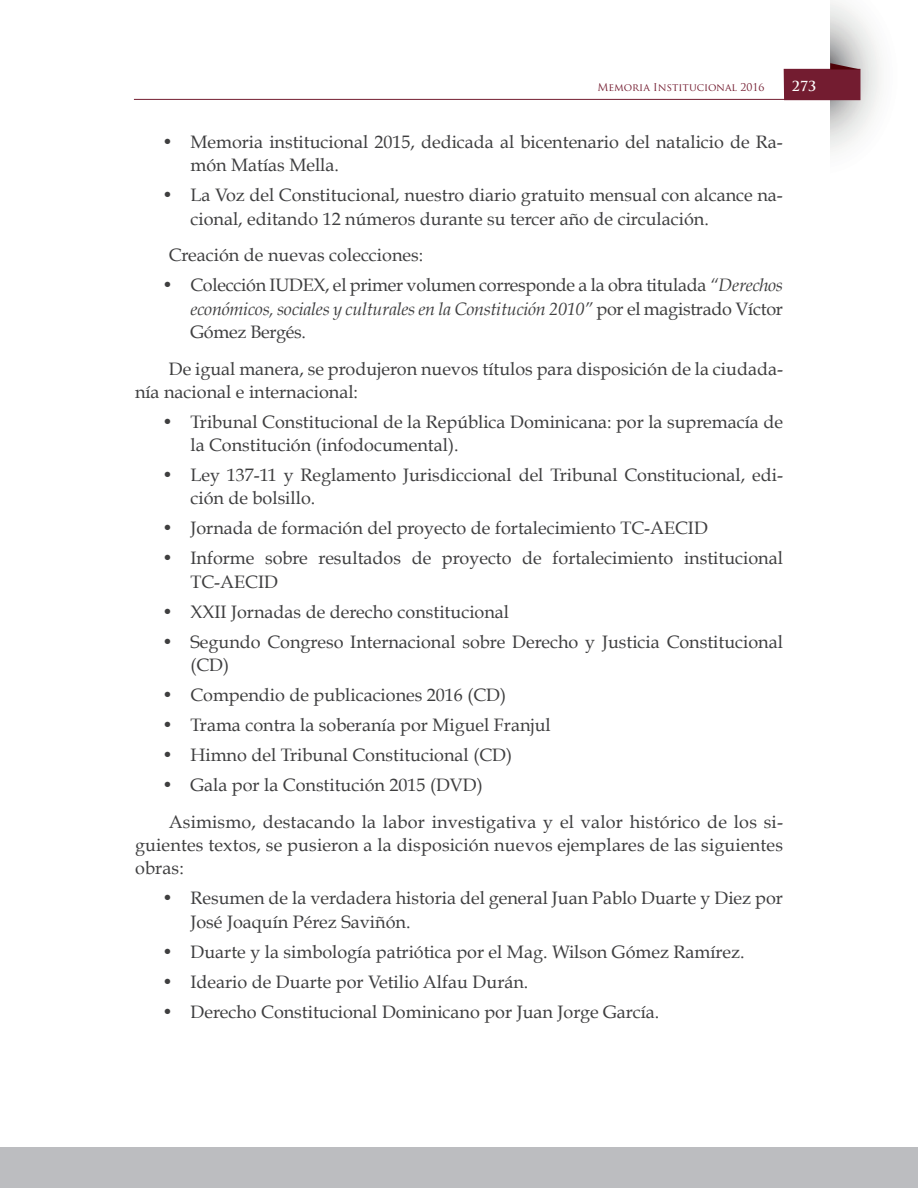
<style>
.page{position:relative;width:918px;height:1188px;background:#fff}
.page>*{position:absolute;margin:0;border:0;box-sizing:border-box;transform-origin:0 0}
.t1{font:18px/23.2px "Book Antiqua";color:#3e3e3f}
.t2{font:700 13.5px "Trajan Pro";color:#fff}
.t3{font:10.5px "Trajan Pro";color:#731c30}
.s1{font-style:italic}
</style>
<div class="page">
<img style="left:830px;top:0;width:51px;height:152px">
<div style="left:784px;top:69px;width:76px;height:31px;background:#731c30"></div>
<svg style="left:830px;top:63px;width:30px;height:7px"></svg>
<div style="left:1px;top:1148px;width:917px;height:40px;background:#bcbdc0"></div>
<hr style="left:134px;top:99px;width:653px;height:1px;background:#731c30">
<p class="t3" style="left:597px;top:81px;width:169px">Memoria Institucional 2016</p>
<p class="t2" style="left:792px;top:78px;width:26px">273</p>
<p class="t1" style="left:190px;top:130px;width:594px;text-indent:-28px">• Memoria institucional 2015, dedicada al bicentenario del natalicio de Ra&shy;món Matías Mella.</p>
<p class="t1" style="left:190px;top:184px;width:594px;text-indent:-28px">• La Voz del Constitucional, nuestro diario gratuito mensual con alcance na&shy;cional, editando 12 números durante su tercer año de circulación.</p>
<p class="t1" style="left:169px;top:244px;width:256px">Creación de nuevas colecciones:</p>
<p class="t1" style="left:190px;top:274px;width:594px;text-align:justify;text-indent:-28px">• Colección IUDEX, el primer volumen corresponde a la obra titulada <span class="s1">“Derechos económicos, sociales y culturales en la Constitución 2010”</span> por el magistrado Víctor Gómez Bergés.</p>
<p class="t1" style="left:135px;top:357px;width:649px;text-indent:34px">De igual manera, se produjeron nuevos títulos para disposición de la ciudada&shy;nía nacional e internacional:</p>
<p class="t1" style="left:190px;top:410px;width:594px;text-indent:-28px">• Tribunal Constitucional de la República Dominicana: por la supremacía de la Constitución (infodocumental).</p>
<p class="t1" style="left:190px;top:463px;width:594px;text-indent:-28px">• Ley 137-11 y Reglamento Jurisdiccional del Tribunal Constitucional, edi&shy;ción de bolsillo.</p>
<p class="t1" style="left:162px;top:517px;width:547px">• Jornada de formación del proyecto de fortalecimiento TC-AECID</p>
<p class="t1" style="left:190px;top:547px;width:594px;text-indent:-28px">• Informe sobre resultados de proyecto de fortalecimiento institucional<br>TC-AECID</p>
<p class="t1" style="left:162px;top:600px;width:349px">• XXII Jornadas de derecho constitucional</p>
<p class="t1" style="left:190px;top:630px;width:594px;text-indent:-28px">• Segundo Congreso Internacional sobre Derecho y Justicia Constitucional (CD)</p>
<p class="t1" style="left:162px;top:683px;width:346px">• Compendio de publicaciones 2016 (CD)</p>
<p class="t1" style="left:162px;top:713px;width:390px">• Trama contra la soberanía por Miguel Franjul</p>
<p class="t1" style="left:162px;top:743px;width:352px">• Himno del Tribunal Constitucional (CD)</p>
<p class="t1" style="left:169px;top:766px;width:616px;line-height:36.8px;text-indent:-7px">• Gala por la Constitución 2015 (DVD)<br>Asimismo, destacando la labor investigativa y el valor histórico de los si-</p>
<p class="t1" style="left:135px;top:833px;width:649px">guientes textos, se pusieron a la disposición nuevos ejemplares de las siguientes obras:</p>
<p class="t1" style="left:190px;top:887px;width:594px;text-indent:-28px">• Resumen de la verdadera historia del general Juan Pablo Duarte y Diez por<br>José Joaquín Pérez Saviñón.</p>
<p class="t1" style="left:162px;top:940px;width:584px">• Duarte y la simbología patriótica por el Mag. Wilson Gómez Ramírez.</p>
<p class="t1" style="left:162px;top:970px;width:368px">• Ideario de Duarte por Vetilio Alfau Durán.</p>
<p class="t1" style="left:162px;top:1000px;width:499px">• Derecho Constitucional Dominicano por Juan Jorge García.</p>
</div>
